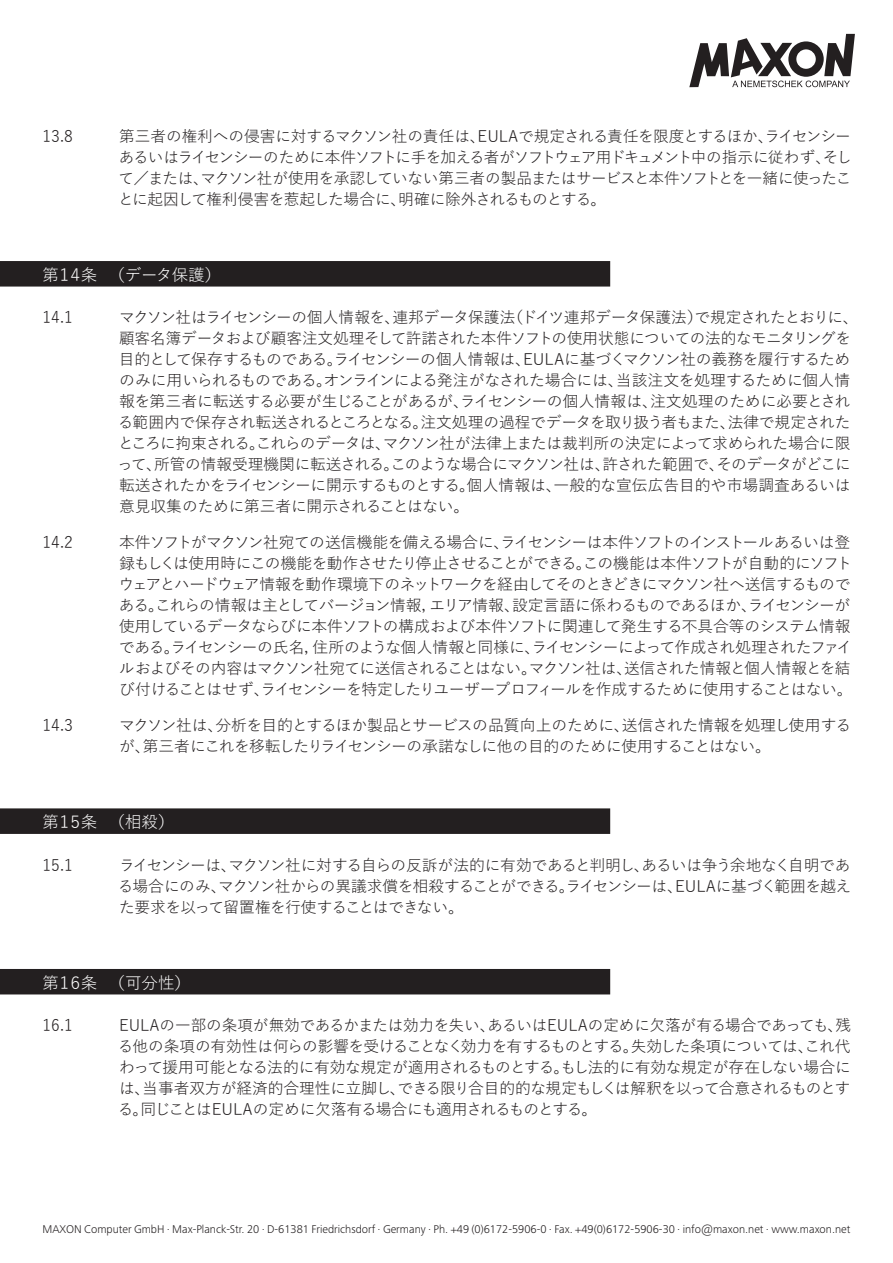
<style>
.page{position:relative;width:893px;height:1263px;background:#fff}
.page>*{position:absolute;margin:0;border:0;box-sizing:border-box;transform-origin:0 0}
.t1{font:16.5px "Yu Gothic";letter-spacing:-.17em;color:#fff}
.t2{font:16.5px "Yu Gothic";letter-spacing:-.11em;color:#fff}
.t3{font:15.75px/21px "Yu Gothic";letter-spacing:-.045em;color:#231f20;text-align:justify}
.t4{font:300 11.7px "Frutiger Next LTW1 G";color:#231f20}
</style>
<div class="page">
<svg style="left:689px;top:34px;width:166px;height:53px"></svg>
<div style="left:0;top:261px;width:610px;height:26px;background:#231f20"></div>
<div style="left:0;top:808px;width:610px;height:26px;background:#231f20"></div>
<div style="left:0;top:969px;width:610px;height:25px;background:#231f20"></div>
<p class="t3" style="left:43px;top:123px;width:32px">13.8</p>
<p class="t3" style="left:118px;top:123px;width:735px">第三者の権利への侵害に対するマクソン社の責任は、EULAで規定される責任を限度とするほか、ライセンシーあるいはライセンシーのために本件ソフトに手を加える者がソフトウェア用ドキュメント中の指示に従わず、そして／または、マクソン社が使用を承認していない第三者の製品またはサービスと本件ソフトとを一緒に使ったことに起因して権利侵害を惹起した場合に、明確に除外されるものとする。</p>
<p class="t2" style="left:43px;top:260px;width:180px">第１４条 （データ保護）</p>
<p class="t3" style="left:43px;top:305px;width:32px">14.1</p>
<p class="t3" style="left:117px;top:305px;width:743px;text-align:left">マクソン社はライセンシーの個人情報を、連邦データ保護法（ドイツ連邦データ保護法）で規定されたとおりに、顧客名簿データおよび顧客注文処理そして許諾された本件ソフトの使用状態についての法的なモニタリングを目的として保存するものである。ライセンシーの個人情報は、EULAに基づくマクソン社の義務を履行するためのみに用いられるものである。オンラインによる発注がなされた場合には、当該注文を処理するために個人情報を第三者に転送する必要が生じることがあるが、ライセンシーの個人情報は、注文処理のために必要とされる範囲内で保存され転送されるところとなる。注文処理の過程でデータを取り扱う者もまた、法律で規定されたところに拘束される。これらのデータは、マクソン社が法律上または裁判所の決定によって求められた場合に限って、所管の情報受理機関に転送される。このような場合にマクソン社は、許された範囲で、そのデータがどこに転送されたかをライセンシーに開示するものとする。個人情報は、一般的な宣伝広告目的や市場調査あるいは意見収集のために第三者に開示されることはない。</p>
<p class="t3" style="left:43px;top:530px;width:32px">14.2</p>
<p class="t3" style="left:118px;top:530px;width:736px;text-align:left">本件ソフトがマクソン社宛ての送信機能を備える場合に、ライセンシーは本件ソフトのインストールあるいは登録もしくは使用時にこの機能を動作させたり停止させることができる。この機能は本件ソフトが自動的にソフトウェアとハードウェア情報を動作環境下のネットワークを経由してそのときどきにマクソン社へ送信するものである。これらの情報は主としてバージョン情報，エリア情報、設定言語に係わるものであるほか、ライセンシーが使用しているデータならびに本件ソフトの構成および本件ソフトに関連して発生する不具合等のシステム情報である。ライセンシーの氏名，住所のような個人情報と同様に、ライセンシーによって作成され処理されたファイルおよびその内容はマクソン社宛てに送信されることはない。マクソン社は、送信された情報と個人情報とを結び付けることはせず、ライセンシーを特定したりユーザープロフィールを作成するために使用することはない。</p>
<p class="t3" style="left:43px;top:713px;width:32px">14.3</p>
<p class="t3" style="left:119px;top:713px;width:734px">マクソン社は、分析を目的とするほか製品とサービスの品質向上のために、送信された情報を処理し使用するが、第三者にこれを移転したりライセンシーの承諾なしに他の目的のために使用することはない。</p>
<p class="t1" style="left:43px;top:807px;width:133px">第１５条 （相殺）</p>
<p class="t3" style="left:43px;top:852px;width:32px">15.1</p>
<p class="t3" style="left:118px;top:852px;width:735px">ライセンシーは、マクソン社に対する自らの反訴が法的に有効であると判明し、あるいは争う余地なく自明である場合にのみ、マクソン社からの異議求償を相殺することができる。ライセンシーは、EULAに基づく範囲を越えた要求を以って留置権を行使することはできない。</p>
<p class="t1" style="left:43px;top:968px;width:150px">第１６条 （可分性）</p>
<p class="t3" style="left:43px;top:1013px;width:32px">16.1</p>
<p class="t3" style="left:118px;top:1013px;width:734px">EULAの一部の条項が無効であるかまたは効力を失い、あるいはEULAの定めに欠落が有る場合であっても、残る他の条項の有効性は何らの影響を受けることなく効力を有するものとする。失効した条項については、これ代わって援用可能となる法的に有効な規定が適用されるものとする。もし法的に有効な規定が存在しない場合には、当事者双方が経済的合理性に立脚し、できる限り合目的的な規定もしくは解釈を以って合意されるものとする。同じことはEULAの定めに欠落有る場合にも適用されるものとする。</p>
<p class="t4" style="left:43px;top:1222px;width:809px">MAXON Computer GmbH . Max-Planck-Str. 20 . D-61381 Friedrichsdorf . Germany . Ph. +49 (0)6172-5906-0 . Fax. +49(0)6172-5906-30 . info@maxon.net . www.maxon.net</p>
</div>
